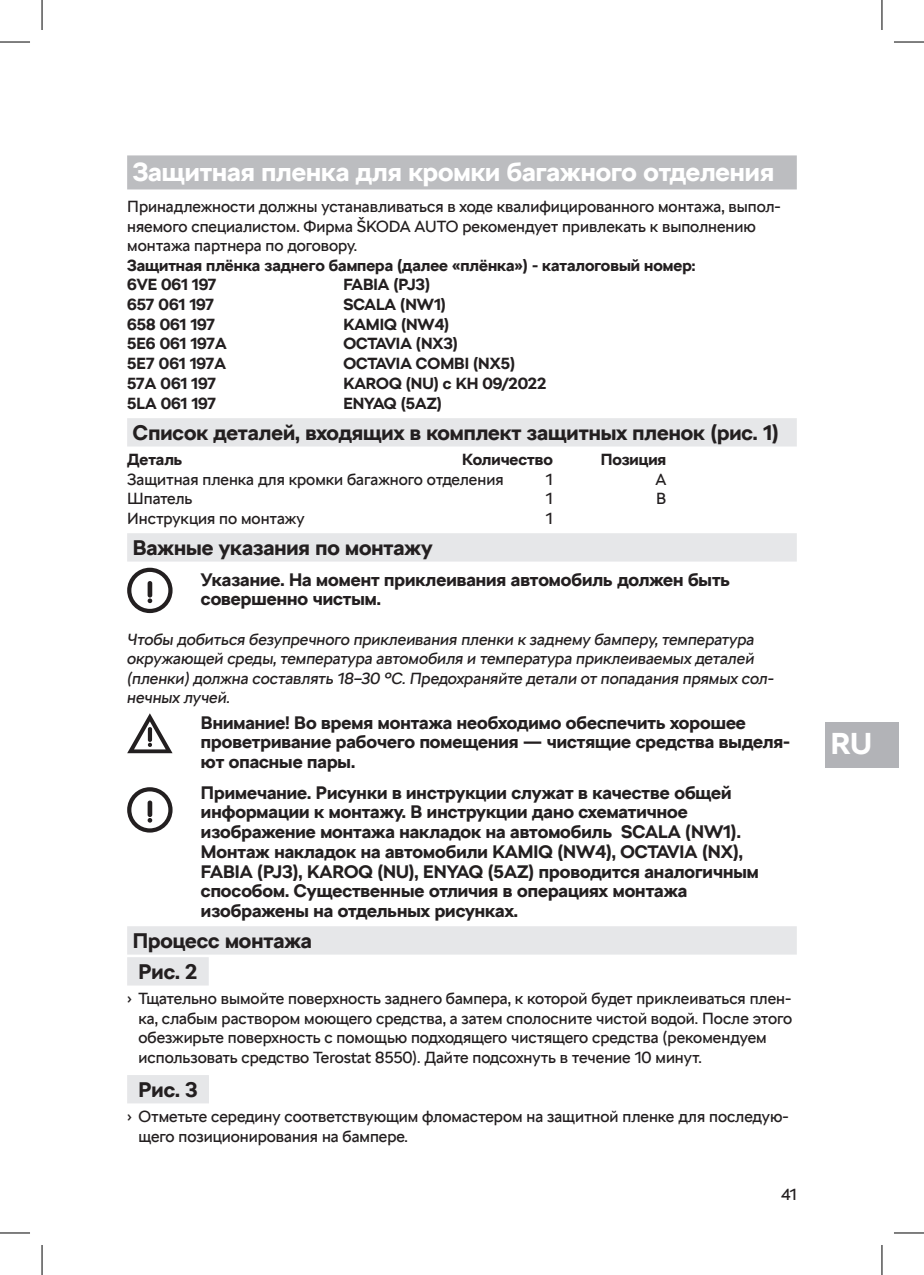
<style>
.page{position:relative;width:924px;height:1275px;background:#fff}
.page>*{position:absolute;margin:0;border:0;box-sizing:border-box;transform-origin:0 0}
.t1{font:700 30px "SKODA Next";color:#fff}
.t2{font:700 26px "SKODA Next";color:#fff}
.t3{font:700 21px "SKODA Next";color:#231f20}
.t4{font:700 18px/19.6px "SKODA Next";color:#231f20}
.t5{font:16px/19.6px "SKODA Next";color:#231f20}
.t6{font:700 16px "SKODA Next";color:#231f20}
.t7{font:italic 16px/19.6px "SKODA Next";color:#231f20}
</style>
<div class="page">
<div style="left:824px;top:722px;width:74px;height:46px;background:#b2b3b7"></div>
<div style="left:127px;top:155px;width:669px;height:34px;background:#bcbdc0"></div>
<div style="left:127px;top:418px;width:669px;height:28px;background:#e6e7e9"></div>
<div style="left:127px;top:533px;width:669px;height:28px;background:#e6e7e9"></div>
<div style="left:127px;top:926px;width:669px;height:28px;background:#e6e7e9"></div>
<div style="left:127px;top:957px;width:82px;height:28px;background:#e6e7e9"></div>
<div style="left:127px;top:1075px;width:82px;height:28px;background:#e6e7e9"></div>
<div style="left:127px;top:568px;width:45px;height:45px;background:#231f20;border-radius:50%"></div>
<div style="left:131px;top:572px;width:37px;height:37px;background:#fff;border-radius:50%"></div>
<svg style="left:147px;top:581px;width:5px;height:22px"></svg>
<svg style="left:127px;top:713px;width:45px;height:40px"></svg>
<svg style="left:127px;top:787px;width:45px;height:45px"></svg>
<div style="left:131px;top:791px;width:37px;height:37px;background:#fff;border-radius:50%"></div>
<svg style="left:147px;top:800px;width:5px;height:22px"></svg>
<hr style="left:0;top:42px;width:30px;height:1px;background:#000">
<hr style="left:893px;top:42px;width:30px;height:1px;background:#000">
<hr style="left:0;top:1232px;width:30px;height:1px;background:#000">
<hr style="left:893px;top:1232px;width:30px;height:1px;background:#000">
<hr style="left:42px;top:0;width:1px;height:30px;background:#000">
<hr style="left:42px;top:1245px;width:1px;height:30px;background:#000">
<hr style="left:881px;top:0;width:1px;height:30px;background:#000">
<hr style="left:881px;top:1245px;width:1px;height:30px;background:#000">
<p class="t2" style="left:133px;top:156px;width:642px">Защитная пленка для кромки багажного отделения</p>
<p class="t5" style="left:127px;top:196px;width:655px">Принадлежности должны устанавливаться в ходе квалифицированного монтажа, выпол&shy;няемого специалистом. Фирма ŠKODA AUTO рекомендует привлекать к выполнению монтажа партнера по договору.</p>
<p class="t6" style="left:127px;top:255px;width:569px">Защитная плёнка заднего бампера (далее «плёнка») - каталоговый номер:</p>
<p class="t6" style="left:127px;top:275px;width:91px">6VE 061 197</p>
<p class="t6" style="left:343px;top:275px;width:88px">FABIA (PJ3)</p>
<p class="t6" style="left:127px;top:295px;width:88px">657 061 197</p>
<p class="t6" style="left:343px;top:295px;width:104px">SCALA (NW1)</p>
<p class="t6" style="left:127px;top:314px;width:89px">658 061 197</p>
<p class="t6" style="left:343px;top:314px;width:107px">KAMIQ (NW4)</p>
<p class="t6" style="left:127px;top:334px;width:101px">5E6 061 197A</p>
<p class="t6" style="left:343px;top:334px;width:116px">OCTAVIA (NX3)</p>
<p class="t6" style="left:127px;top:353px;width:100px">5E7 061 197A</p>
<p class="t6" style="left:343px;top:353px;width:173px">OCTAVIA COMBI (NX5)</p>
<p class="t6" style="left:127px;top:373px;width:90px">57A 061 197</p>
<p class="t6" style="left:343px;top:373px;width:204px">KAROQ (NU) с KH 09/2022</p>
<p class="t6" style="left:127px;top:393px;width:90px">5LA 061 197</p>
<p class="t6" style="left:343px;top:393px;width:100px">ENYAQ (5AZ)</p>
<p class="t3" style="left:133px;top:420px;width:647px">Список деталей, входящих в комплект защитных пленок (рис. 1)</p>
<p class="t6" style="left:127px;top:450px;width:57px">Деталь</p>
<p class="t6" style="left:462px;top:450px;width:92px">Количество</p>
<p class="t6" style="left:600px;top:450px;width:67px">Позиция</p>
<p class="t5" style="left:127px;top:469px;width:378px">Защитная пленка для кромки багажного отделения</p>
<p class="t5" style="left:545px;top:469px;width:8px">1</p>
<p class="t5" style="left:655px;top:469px;width:12px">A</p>
<p class="t5" style="left:127px;top:489px;width:67px">Шпатель</p>
<p class="t5" style="left:545px;top:489px;width:8px">1</p>
<p class="t5" style="left:656px;top:489px;width:11px">B</p>
<p class="t5" style="left:127px;top:508px;width:179px">Инструкция по монтажу</p>
<p class="t5" style="left:545px;top:508px;width:8px">1</p>
<p class="t3" style="left:133px;top:535px;width:301px">Важные указания по монтажу</p>
<p class="t4" style="left:201px;top:569px;width:530px">Указание. На момент приклеивания автомобиль должен быть совершенно чистым.</p>
<p class="t7" style="left:127px;top:629px;width:648px">Чтобы добиться безупречного приклеивания пленки к заднему бамперу, температура окружающей среды, температура автомобиля и температура приклеиваемых деталей (пленки) должна составлять 18–30 °C. Предохраняйте детали от попадания прямых сол&shy;нечных лучей.</p>
<p class="t4" style="left:201px;top:712px;width:590px">Внимание! Во время монтажа необходимо обеспечить хорошее проветривание рабочего помещения — чистящие средства выделя&shy;ют опасные пары.</p>
<p class="t4" style="left:201px;top:782px;width:559px">Примечание. Рисунки в инструкции служат в качестве общей информации к монтажу. В инструкции дано схематичное изображение монтажа накладок на автомобиль SCALA (NW1).<br>Монтаж накладок на автомобили KAMIQ (NW4), OCTAVIA (NX), FABIA (PJ3), KAROQ (NU), ENYAQ (5AZ) проводится аналогичным способом. Существенные отличия в операциях монтажа изображены на отдельных рисунках.</p>
<p class="t3" style="left:133px;top:927px;width:180px">Процесс монтажа</p>
<p class="t3" style="left:138px;top:958px;width:60px">Рис. 2</p>
<p class="t5" style="left:138px;top:988px;width:655px;text-indent:-11px">› Тщательно вымойте поверхность заднего бампера, к которой будет приклеиваться плен&shy;ка, слабым раствором моющего средства, а затем сполосните чистой водой. После этого обезжирьте поверхность с помощью подходящего чистящего средства (рекомендуем использовать средство Terostat 8550). Дайте подсохнуть в течение 10 минут.</p>
<p class="t3" style="left:138px;top:1076px;width:61px">Рис. 3</p>
<p class="t5" style="left:138px;top:1106px;width:651px;text-indent:-11px">› Отметьте середину соответствующим фломастером на защитной пленке для последую&shy;щего позиционирования на бампере.</p>
<p class="t5" style="left:780px;top:1184px;width:17px">41</p>
<h1 class="t1" style="left:830px;top:725px;width:43px">RU</h1>
</div>
